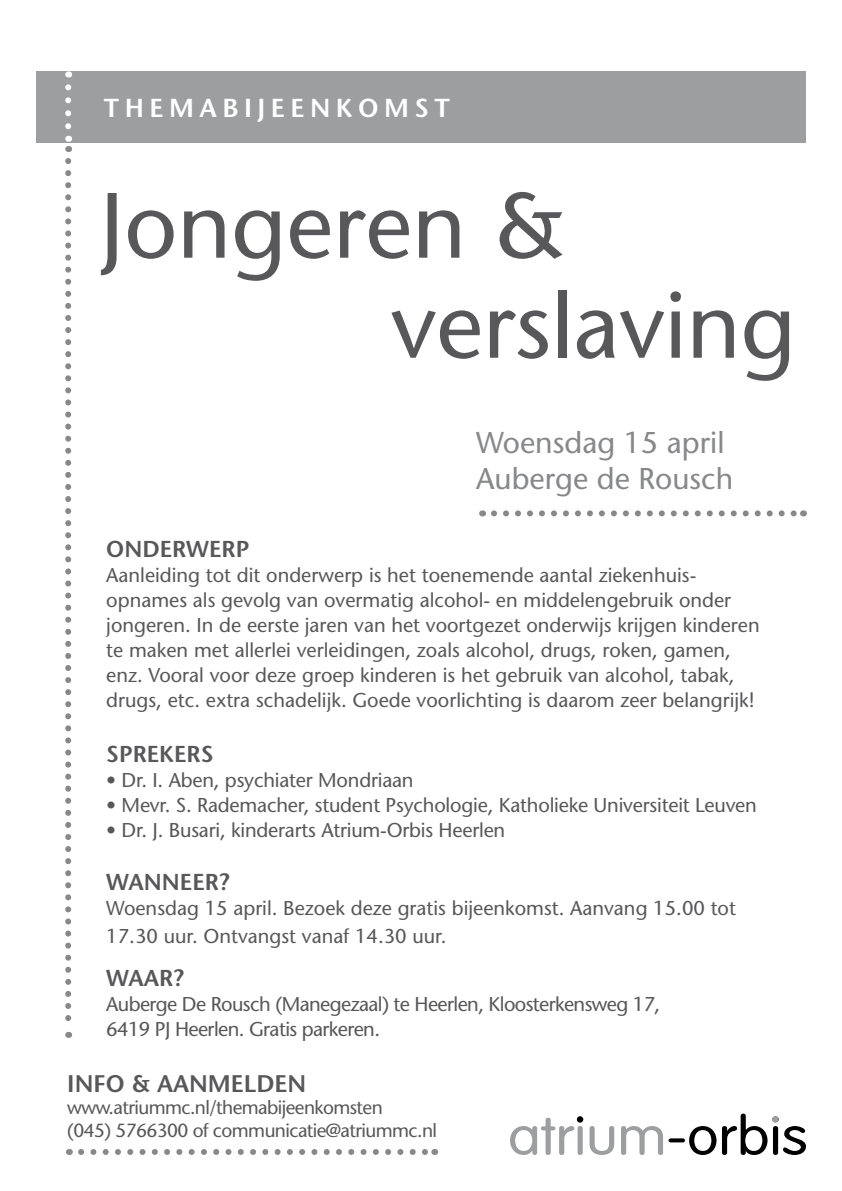
<style>
.page{position:relative;width:842px;height:1191px;background:#fff}
.page>*{position:absolute;margin:0;border:0;box-sizing:border-box;transform-origin:0 0}
.t1{font:92.4px/100px "Stone Sans";color:#58585a}
.t2{font:30px/36px "Stone Sans";color:#87888a}
.t3{font:600 26px "Stone Sans";letter-spacing:.21em;color:#fff}
.t4{font:600 24px "Stone Sans";color:#58585a}
.t5{font:600 23px "Stone Sans";color:#58585a}
.t6{font:20px/25px "Stone Sans";color:#58585a}
.t7{font:20px/25px "Stone Sans";letter-spacing:-.03em;color:#58585a}
.t8{font:19px/22.8px "Stone Sans";letter-spacing:-.03em;color:#58585a}
</style>
<div class="page">
<div style="left:36px;top:71px;width:770px;height:72px;background:#9c9e9f"></div>
<svg style="left:65px;top:161px;width:6px;height:876px"></svg>
<svg style="left:65px;top:87px;width:6px;height:65px"></svg>
<svg style="left:494px;top:510px;width:303px;height:6px"></svg>
<svg style="left:81px;top:1149px;width:347px;height:6px"></svg>
<svg style="left:589px;top:1126px;width:25px;height:29px"></svg>
<svg style="left:621px;top:1126px;width:42px;height:29px"></svg>
<svg style="left:668px;top:1138px;width:17px;height:4px"></svg>
<svg style="left:689px;top:1126px;width:27px;height:29px"></svg>
<svg style="left:510px;top:1116px;width:73px;height:39px"></svg>
<svg style="left:722px;top:1113px;width:84px;height:42px"></svg>
<h3 class="t3" style="left:104px;top:92px;width:347px">THEMABIJEENKOMST</h3>
<h1 class="t1" style="left:391px;top:175px;width:406px;text-indent:-292px">Jongeren &amp; verslaving</h1>
<h2 class="t2" style="left:476px;top:425px;width:258px">Woensdag 15 april<br>Auberge de Rousch</h2>
<p class="t5" style="left:106px;top:535px;width:145px">ONDERWERP</p>
<p class="t6" style="left:106px;top:562px;width:655px">Aanleiding tot dit onderwerp is het toenemende aantal ziekenhuis&shy;opnames als gevolg van overmatig alcohol- en middelengebruik onder jongeren. In de eerste jaren van het voortgezet onderwijs krijgen kinderen te maken met allerlei verleidingen, zoals alcohol, drugs, roken, gamen, enz. Vooral voor deze groep kinderen is het gebruik van alcohol, tabak, drugs, etc. extra schadelijk. Goede voorlichting is daarom zeer belangrijk!</p>
<p class="t5" style="left:106px;top:740px;width:109px">SPREKERS</p>
<p class="t6" style="left:106px;top:767px;width:309px">• Dr. I. Aben, psychiater Mondriaan</p>
<p class="t6" style="left:106px;top:792px;width:652px">• Mevr. S. Rademacher, student Psychologie, Katholieke Universiteit Leuven</p>
<p class="t6" style="left:106px;top:817px;width:400px">• Dr. J. Busari, kinderarts Atrium-Orbis Heerlen</p>
<p class="t5" style="left:106px;top:867px;width:125px">WANNEER?</p>
<p class="t6" style="left:106px;top:894px;width:631px;line-height:27.6px">Woensdag 15 april. Bezoek deze gratis bijeenkomst. Aanvang 15.00 tot<br>17.30 uur. Ontvangst vanaf 14.30 uur.</p>
<p class="t5" style="left:106px;top:963px;width:79px">WAAR?</p>
<p class="t7" style="left:106px;top:991px;width:556px">Auberge De Rousch (Manegezaal) te Heerlen, Kloosterkensweg 17,<br>6419 PJ Heerlen. Gratis parkeren.</p>
<p class="t4" style="left:67px;top:1068px;width:240px">INFO &amp; AANMELDEN</p>
<p class="t8" style="left:67px;top:1096px;width:371px">www.atriummc.nl/themabijeenkomsten<br>(045) 5766300 of communicatie@atriummc.nl</p>
</div>
